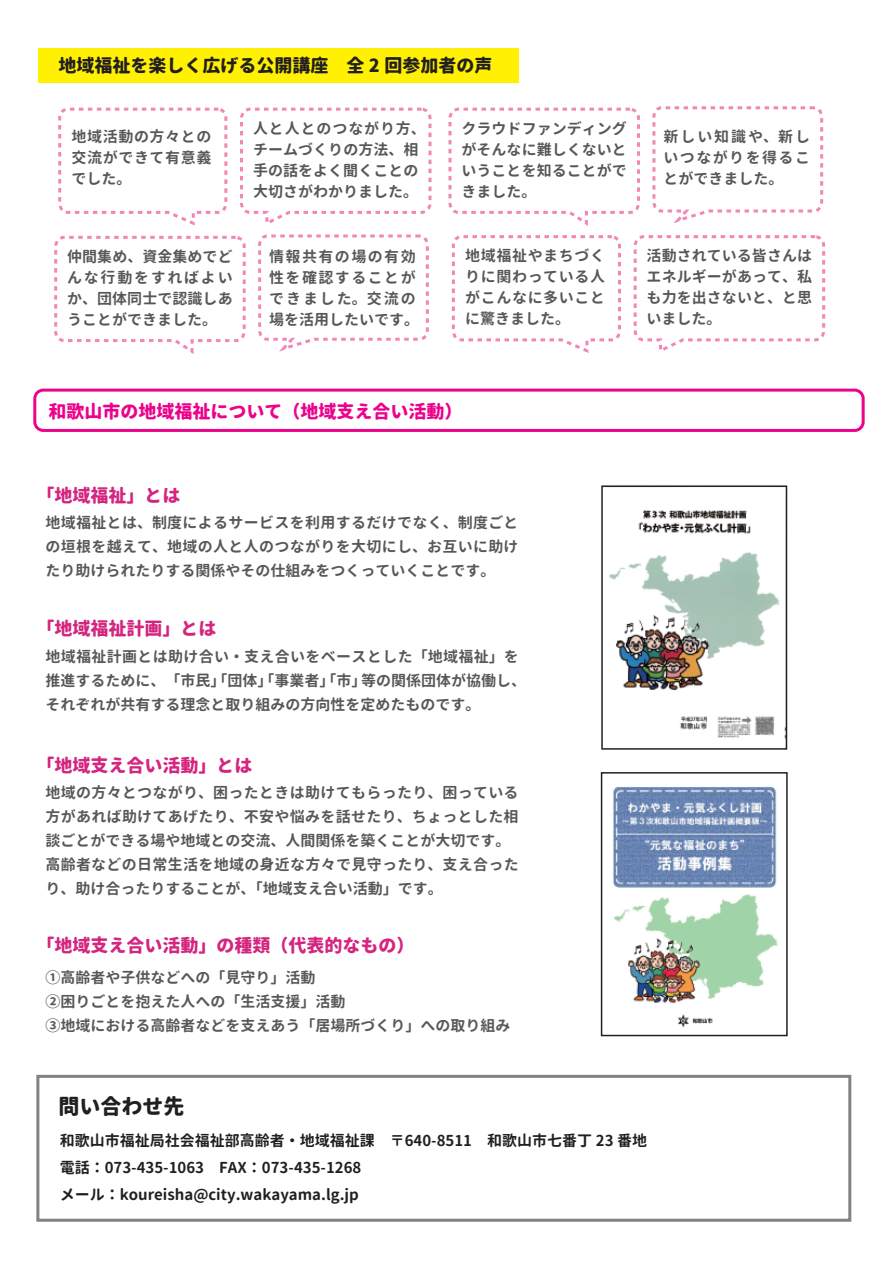
<style>
.page{position:relative;width:893px;height:1263px;background:#fff}
.page>*{position:absolute;margin:0;border:0;box-sizing:border-box;transform-origin:0 0}
.t1{font:800 21px "Gen Jyuu Gothic";color:#231f20}
.t2{font:800 18px "Gen Jyuu Gothic";color:#d4257f}
.t3{font:800 18px "Gen Jyuu Gothic";color:#231f20}
.t4{font:800 18px "Gen Jyuu Gothic";color:#ed028c}
.t5{font:700 15px/21px "Gen Jyuu Gothic";letter-spacing:.005em;color:#57585a;text-align:justify}
.t6{font:700 15px/27px "Gen Jyuu Gothic";color:#231f20}
.t7{font:700 15px/21px "Gen Jyuu Gothic";letter-spacing:.095em;color:#57585a}
</style>
<div class="page">
<img style="left:609px;top:510px;width:171px;height:228px">
<div style="left:601px;top:485px;width:186px;height:265px;border:2px solid #231f20"></div>
<img style="left:613px;top:787px;width:165px;height:241px">
<div style="left:601px;top:772px;width:187px;height:264px;border:2px solid #231f20"></div>
<svg style="left:54px;top:107px;width:378px;height:247px"></svg>
<svg style="left:448px;top:106px;width:378px;height:247px"></svg>
<div style="left:38px;top:49px;width:481px;height:34px;background:#fff101"></div>
<div style="left:36px;top:1075px;width:815px;height:147px;background:#fff;border:3px solid #808285"></div>
<div style="left:33px;top:389px;width:832px;height:43px;border:3px solid #ed028c;border-radius:9px"></div>
<p class="t3" style="left:58px;top:52px;width:435px">地域福祉を楽しく広げる公開講座　全 2 回参加者の声</p>
<p class="t5" style="left:72px;top:125px;width:142px">地域活動の方々との交流ができて有意義でした。</p>
<p class="t5" style="left:253px;top:118px;width:174px;text-align:left">人と人とのつながり方、チームづくりの方法、相手の話をよく聞くことの大切さがわかりました。</p>
<p class="t5" style="left:461px;top:118px;width:167px">クラウドファンディングがそんなに難しくないということを知ることができました。</p>
<p class="t5" style="left:663px;top:125px;width:148px">新しい知識や、新しいつながりを得ることができました。</p>
<p class="t5" style="left:67px;top:246px;width:167px">仲間集め、資金集めでどんな行動をすればよいか、団体同士で認識しあうことができました。</p>
<p class="t7" style="left:269px;top:246px;width:151px">情報共有の場の有効性を確認することができました。交流の場を活用したいです。</p>
<p class="t5" style="left:465px;top:245px;width:142px">地域福祉やまちづくりに関わっている人がこんなに多いことに驚きました。</p>
<p class="t5" style="left:647px;top:245px;width:167px">活動されている皆さんはエネルギーがあって、私も力を出さないと、と思いました。</p>
<p class="t4" style="left:48px;top:398px;width:416px">和歌山市の地域福祉について（地域支え合い活動）</p>
<p class="t2" style="left:36px;top:481px;width:145px">「地域福祉」とは</p>
<p class="t5" style="left:45px;top:510px;width:475px;line-height:24px">地域福祉とは、制度によるサービスを利用するだけでなく、制度ごとの垣根を越えて、地域の人と人のつながりを大切にし、お互いに助けたり助けられたりする関係やその仕組みをつくっていくことです。</p>
<p class="t2" style="left:36px;top:615px;width:181px">「地域福祉計画」とは</p>
<p class="t5" style="left:45px;top:644px;width:482px;line-height:24px;text-align:left">地域福祉計画とは助け合い・支え合いをベースとした「地域福祉」を推進するために、　「市民」「団体」「事業者」「市」等の関係団体が協働し、それぞれが共有する理念と取り組みの方向性を定めたものです。</p>
<p class="t2" style="left:36px;top:751px;width:217px">「地域支え合い活動」とは</p>
<p class="t5" style="left:45px;top:780px;width:475px;line-height:24px;text-align:left">地域の方々とつながり、困ったときは助けてもらったり、困っている方があれば助けてあげたり、不安や悩みを話せたり、ちょっとした相談ごとができる場や地域との交流、人間関係を築くことが大切です。高齢者などの日常生活を地域の身近な方々で見守ったり、支え合ったり、助け合ったりすることが、「地域支え合い活動」です。</p>
<p class="t2" style="left:36px;top:931px;width:379px">「地域支え合い活動」の種類（代表的なもの）</p>
<p class="t5" style="left:45px;top:965px;width:466px;line-height:24px;text-align:left">①高齢者や子供などへの「見守り」活動<br>②困りごとを抱えた人への「生活支援」活動<br>③地域における高齢者などを支えあう「居場所づくり」への取り組み</p>
<h1 class="t1" style="left:58px;top:1091px;width:127px">問い合わせ先</h1>
<p class="t6" style="left:60px;top:1127px;width:589px">和歌山市福祉局社会福祉部高齢者・地域福祉課　〒640-8511　和歌山市七番丁 23 番地電話：073-435-1063　FAX：073-435-1268　<br>メール：koureisha@city.wakayama.lg.jp</p>
</div>
